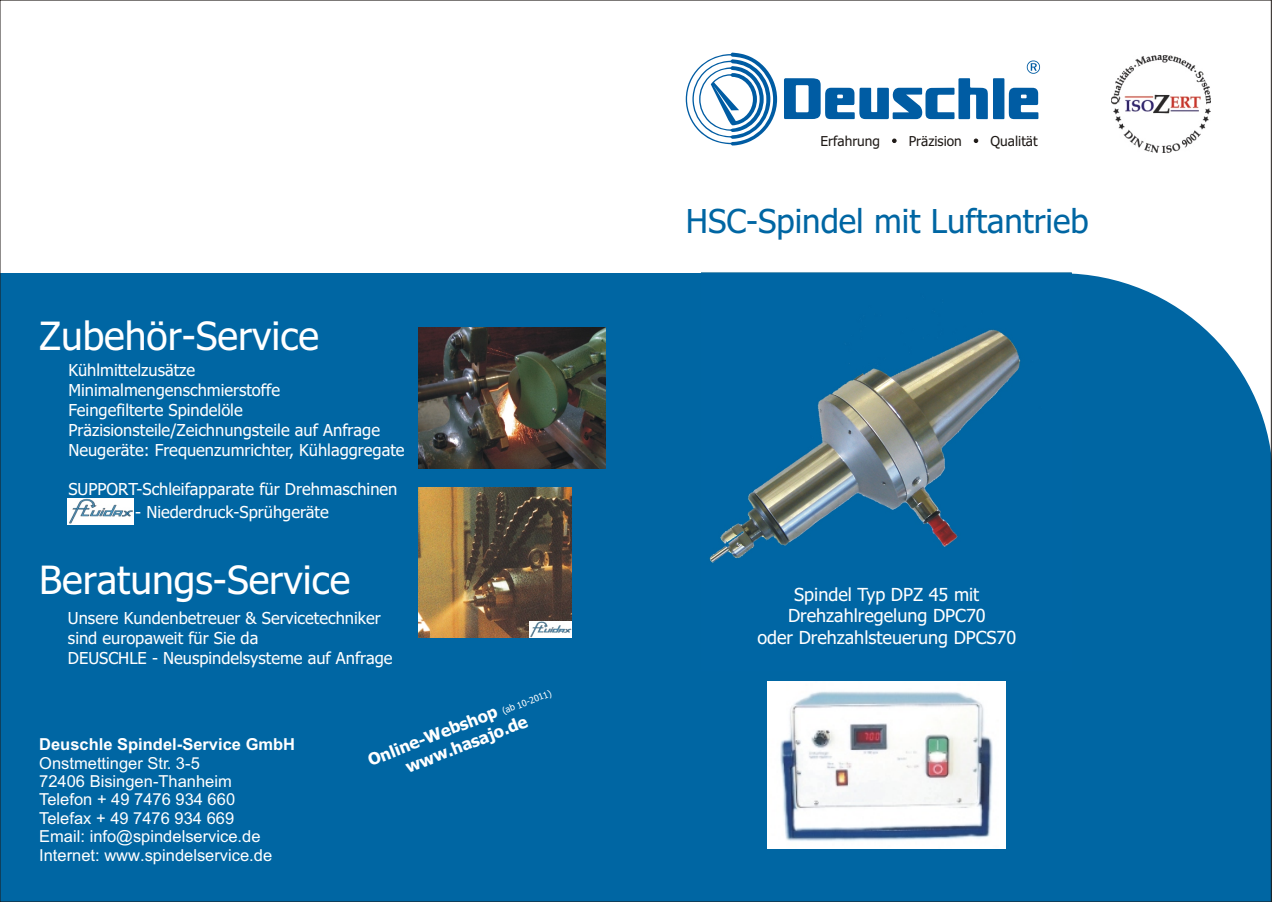
<style>
.page{position:relative;width:1272px;height:902px;background:#fff}
.page>*{position:absolute;margin:0;border:0;box-sizing:border-box;transform-origin:0 0}
.t1{font:39px "Tahoma";color:#fff}
.t2{font:33px "Tahoma";color:#0066a3}
.t3{font:18px/21.8px "Tahoma";color:#fff;text-align:center}
.t4{font:16.5px/20px "Tahoma";color:#fff}
.t5{font:16.5px/18.5px "Arial";color:#fff}
.t6{font:700 16.5px/19.8px "Tahoma";color:#fff;text-align:center}
.t7{font:700 16.5px "Arial";color:#fff}
.t8{font:13.65px "Tahoma";color:#1f1a17}
.s1{font-weight:400;font-size:9px}
</style>
<div class="page">
<div style="left:0;top:463px;width:1272px;height:439px;background:#0066a3"></div>
<div style="left:0;top:273px;width:1071px;height:190px;background:#0066a3"></div>
<svg style="left:1005px;top:273px;width:265px;height:417px"></svg>
<img style="left:702px;top:272px;width:369px;height:398px">
<img style="left:768px;top:681px;width:237px;height:167px">
<svg style="left:784px;top:60px;width:256px;height:59px"></svg>
<svg style="left:686px;top:53px;width:91px;height:92px"></svg>
<svg style="left:892px;top:139px;width:4px;height:4px"></svg>
<svg style="left:974px;top:139px;width:4px;height:4px"></svg>
<img style="left:1111px;top:55px;width:99px;height:97px">
<img style="left:418px;top:328px;width:187px;height:140px">
<img style="left:418px;top:487px;width:154px;height:150px">
<img style="left:530px;top:621px;width:42px;height:16px">
<img style="left:68px;top:498px;width:66px;height:26px">
<h1 class="t1" style="left:39px;top:320px;width:281px">Zubehör-Service</h1>
<p class="t4" style="left:68px;top:361px;width:338px">Kühlmittelzusätze Minimalmengenschmierstoffe<br>Feingefilterte Spindelöle Präzisionsteile/Zeichnungsteile auf Anfrage Neugeräte: Frequenzumrichter, Kühlaggregate</p>
<p class="t4" style="left:68px;top:481px;width:331px">SUPPORT-Schleifapparate für Drehmaschinen</p>
<p class="t4" style="left:135px;top:503px;width:195px">- Niederdruck-Sprühgeräte</p>
<h1 class="t1" style="left:39px;top:564px;width:313px">Beratungs-Service</h1>
<p class="t4" style="left:68px;top:609px;width:326px">Unsere Kundenbetreuer &amp; Servicetechniker sind europaweit für Sie da<br>DEUSCHLE - Neuspindelsysteme auf Anfrage</p>
<p class="t7" style="left:39px;top:738px;width:257px">Deuschle Spindel-Service GmbH</p>
<p class="t5" style="left:39px;top:755px;width:235px">Onstmettinger Str. 3-5<br>72406 Bisingen-Thanheim<br>Telefon + 49 7476 934 660<br>Telefax + 49 7476 934 669<br>Email: info@spindelservice.de<br>Internet: www.spindelservice.de</p>
<p class="t6" style="left:365px;top:752px;width:196px;rotate:-21deg">Online-Webshop <span class="s1">(ab 10-2011) </span>www.hasajo.de</p>
<p class="t8" style="left:821px;top:135px;width:61px">Erfahrung</p>
<p class="t8" style="left:909px;top:135px;width:55px">Präzision</p>
<p class="t8" style="left:991px;top:135px;width:49px">Qualität</p>
<h2 class="t2" style="left:686px;top:207px;width:405px">HSC-Spindel mit Luftantrieb</h2>
<p class="t3" style="left:757px;top:584px;width:260px">Spindel Typ DPZ 45 mit<br>Drehzahlregelung DPC70<br>oder Drehzahlsteuerung DPCS70</p>
</div>
